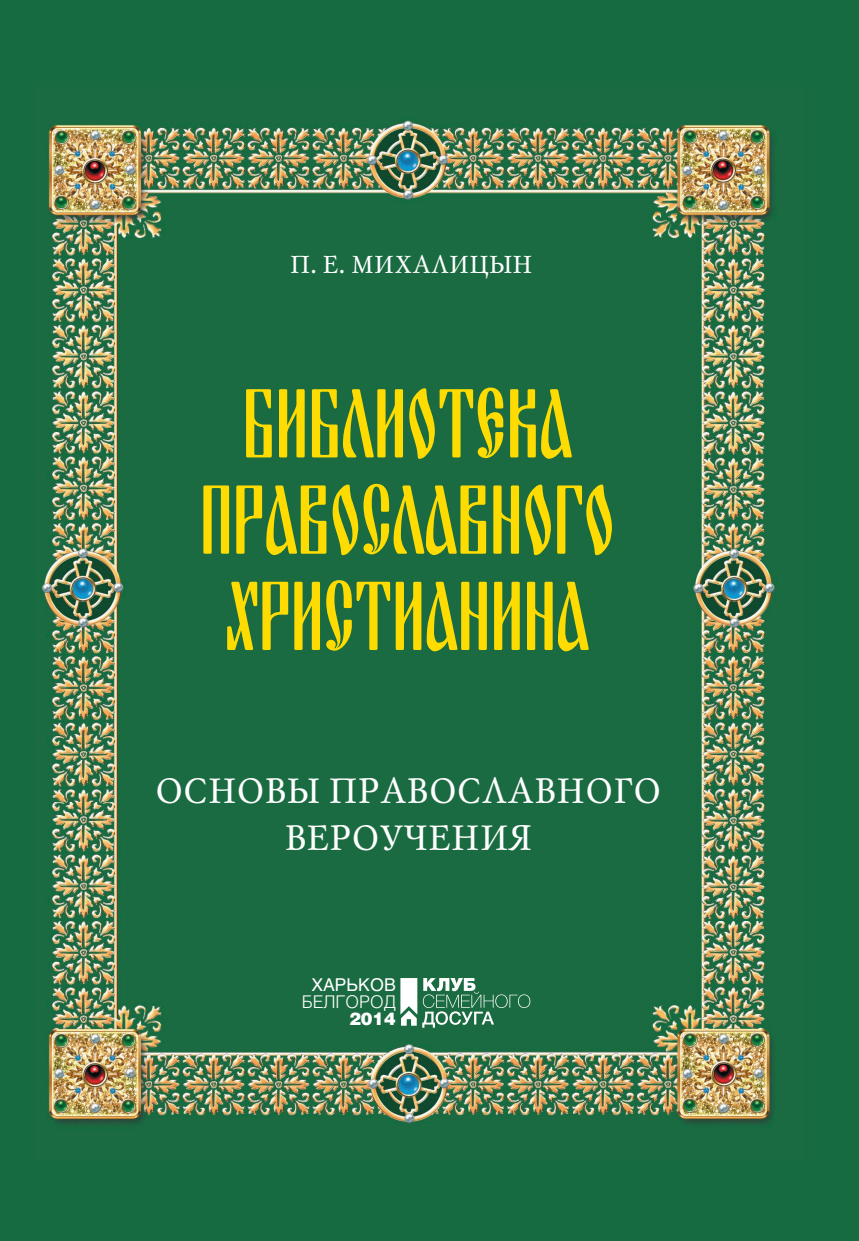
<style>
.page{position:relative;width:859px;height:1241px;background:#fff}
.page>*{position:absolute;margin:0;border:0;box-sizing:border-box;transform-origin:0 0}
.t1{font:101.5px/96.2px "Blagovest One";letter-spacing:-.01em;color:#ffdc01;text-align:center}
.t2{font:35px/47.2px "Mysl";letter-spacing:.01em;color:#fff;text-align:center}
.t3{font:24.5px "Mysl";letter-spacing:.01em;color:#fff}
.t4{font:300 17.5px "Helios";color:#fff}
.t5{font:17.5px "Helios";color:#fff}
.t6{font:900 17.5px "Helios";color:#fff}
</style>
<div class="page">
<div style="left:0;top:0;width:858px;height:1240px;background:#176b41"></div>
<img style="left:41px;top:120px;width:735px;height:1004px">
<svg style="left:400px;top:977px;width:130px;height:50px"></svg>
<p class="t3" style="left:290px;top:254px;width:244px">П. Е. МИХАЛИЦЫН</p>
<p class="t1" style="left:199px;top:375px;width:417px">БИБЛИОТЕКА<br>ПРАВОСЛАВНОГО<br>ХРИСТИАНИНА</p>
<p class="t2" style="left:155px;top:769px;width:507px">ОСНОВЫ ПРАВОСЛАВНОГО<br>ВЕРОУЧЕНИЯ</p>
<p class="t5" style="left:311px;top:974px;width:86px">ХАРЬКОВ</p>
<p class="t4" style="left:301px;top:991px;width:96px">БЕЛГОРОД</p>
<p class="t6" style="left:349px;top:1007px;width:48px">2014</p>
</div>
